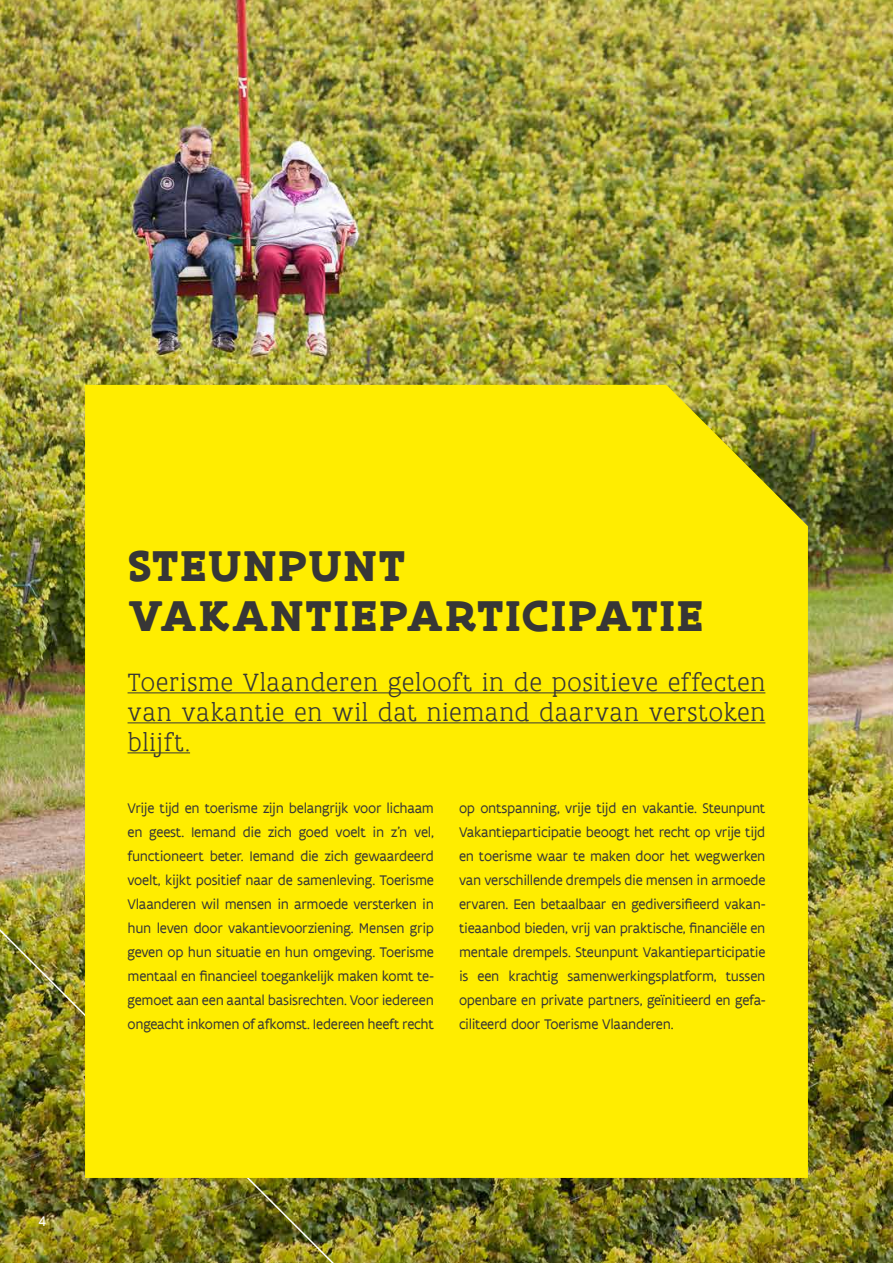
<style>
.page{position:relative;width:893px;height:1263px;background:#fff}
.page>*{position:absolute;margin:0;border:0;box-sizing:border-box;transform-origin:0 0}
.t1{font:700 46.5px/49.5px "Flanders Art Serif";letter-spacing:.035em;color:#373636}
.t2{font:300 27px/30px "Flanders Art Serif";letter-spacing:.025em;color:#373636;text-align:justify}
.t3{font:15px/24px "Flanders Art Sans";letter-spacing:-.02em;color:#373636;text-align:justify}
.t4{font:15px "Flanders Art Sans";color:#fff}
</style>
<div class="page">
<img style="left:0;top:0;width:893px;height:1263px">
<img style="left:0;top:659px;width:499px;height:604px">
<div style="left:85px;top:385px;width:723px;height:793px;background:#ffed00"></div>
<hr style="left:128px;top:692px;width:637px;height:1px;background:#373636">
<hr style="left:128px;top:722px;width:637px;height:1px;background:#373636">
<hr style="left:128px;top:752px;width:62px;height:1px;background:#373636">
<p class="t4" style="left:39px;top:1212px;width:9px">4</p>
<h1 class="t1" style="left:128px;top:542px;width:577px">STEUNPUNT<br>VAKANTIEPARTICIPATIE</h1>
<h2 class="t2" style="left:128px;top:668px;width:639px">Toerisme Vlaanderen gelooft in de positieve effecten van vakantie en wil dat niemand daarvan verstoken blijft.</h2>
<p class="t3" style="left:128px;top:796px;width:308px">Vrije tijd en toerisme zijn belangrijk voor lichaam en geest. Iemand die zich goed voelt in z’n vel, functioneert beter. Iemand die zich gewaardeerd voelt, kijkt positief naar de samenleving. Toerisme Vlaanderen wil mensen in armoede versterken in hun leven door vakantievoorziening. Mensen grip geven op hun situatie en hun omgeving. Toerisme mentaal en financieel toegankelijk maken komt te&shy;gemoet aan een aantal basisrechten. Voor iedereen ongeacht inkomen of afkomst. Iedereen heeft recht</p>
<p class="t3" style="left:459px;top:796px;width:308px">op ontspanning, vrije tijd en vakantie. Steunpunt Vakantieparticipatie beoogt het recht op vrije tijd en toerisme waar te maken door het wegwerken van verschillende drempels die mensen in armoede ervaren. Een betaalbaar en gediversifieerd vakan&shy;tieaanbod bieden, vrij van praktische, financiële en mentale drempels. Steunpunt Vakantieparticipatie is een krachtig samenwerkingsplatform, tussen openbare en private partners, geïnitieerd en gefa&shy;ciliteerd door Toerisme Vlaanderen.</p>
</div>
